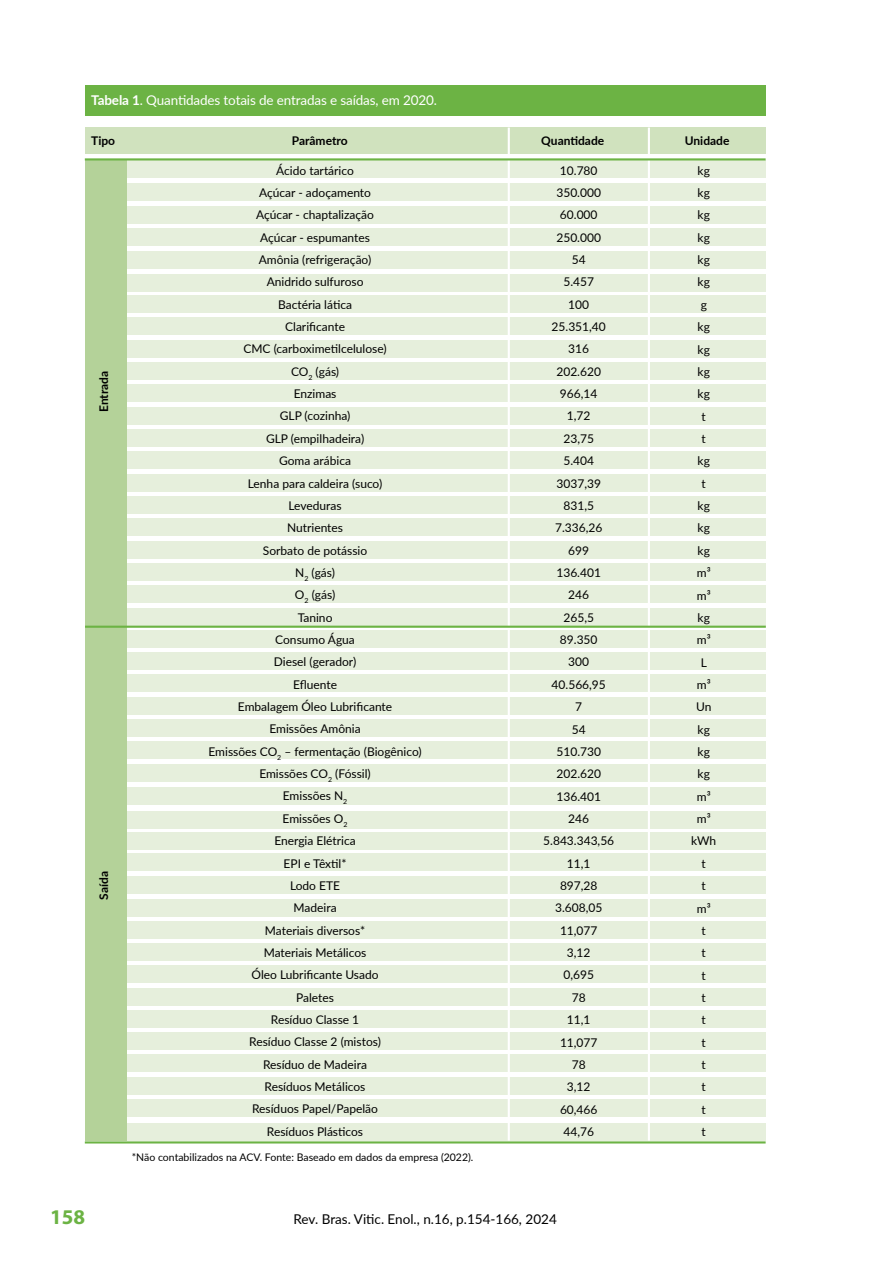
<style>
.page{position:relative;width:893px;height:1263px;background:#fff}
.page>*{position:absolute;margin:0;border:0;box-sizing:border-box;transform-origin:0 0}
.t1{font:700 21px "Myriad Pro";color:#6cb344}
.t2{font:13.5px "Lato";letter-spacing:-.01em;color:#fff}
.t3{font:13.5px "Lato";color:#000}
.t4{font:12px/22.4px "Lato";color:#000;text-align:center}
.t5{font:700 12px "Lato";color:#000}
.t6{font:10.5px "Lato";color:#000}
.s1{font-weight:700}
</style>
<div class="page">
<div style="left:85px;top:159px;width:42px;height:981px;background:#b4d299"></div>
<div style="left:127px;top:1123px;width:639px;height:17px;background:#e6efdc"></div>
<div style="left:127px;top:1099px;width:638px;height:18px;background:#e6efdc"></div>
<div style="left:127px;top:1077px;width:638px;height:17px;background:#e6efdc"></div>
<div style="left:127px;top:1054px;width:639px;height:18px;background:#e6efdc"></div>
<div style="left:127px;top:1032px;width:639px;height:18px;background:#e6efdc"></div>
<div style="left:127px;top:1010px;width:639px;height:18px;background:#e6efdc"></div>
<div style="left:127px;top:988px;width:638px;height:17px;background:#e6efdc"></div>
<div style="left:127px;top:965px;width:639px;height:18px;background:#e6efdc"></div>
<div style="left:127px;top:943px;width:638px;height:18px;background:#e6efdc"></div>
<div style="left:127px;top:921px;width:639px;height:18px;background:#e6efdc"></div>
<div style="left:127px;top:899px;width:638px;height:17px;background:#e6efdc"></div>
<div style="left:127px;top:876px;width:638px;height:18px;background:#e6efdc"></div>
<div style="left:127px;top:852px;width:639px;height:18px;background:#e6efdc"></div>
<div style="left:127px;top:832px;width:638px;height:18px;background:#e6efdc"></div>
<div style="left:127px;top:811px;width:639px;height:18px;background:#e6efdc"></div>
<div style="left:127px;top:787px;width:639px;height:18px;background:#e6efdc"></div>
<div style="left:127px;top:763px;width:638px;height:18px;background:#e6efdc"></div>
<div style="left:127px;top:741px;width:639px;height:18px;background:#e6efdc"></div>
<div style="left:127px;top:719px;width:638px;height:18px;background:#e6efdc"></div>
<div style="left:127px;top:697px;width:639px;height:18px;background:#e6efdc"></div>
<div style="left:127px;top:674px;width:639px;height:18px;background:#e6efdc"></div>
<div style="left:127px;top:652px;width:639px;height:18px;background:#e6efdc"></div>
<div style="left:127px;top:630px;width:639px;height:18px;background:#e6efdc"></div>
<div style="left:127px;top:608px;width:639px;height:18px;background:#e6efdc"></div>
<div style="left:127px;top:585px;width:638px;height:18px;background:#e6efdc"></div>
<div style="left:127px;top:563px;width:638px;height:18px;background:#e6efdc"></div>
<div style="left:127px;top:541px;width:639px;height:18px;background:#e6efdc"></div>
<div style="left:127px;top:518px;width:638px;height:18px;background:#e6efdc"></div>
<div style="left:127px;top:496px;width:639px;height:18px;background:#e6efdc"></div>
<div style="left:127px;top:474px;width:639px;height:18px;background:#e6efdc"></div>
<div style="left:127px;top:451px;width:638px;height:18px;background:#e6efdc"></div>
<div style="left:127px;top:429px;width:639px;height:18px;background:#e6efdc"></div>
<div style="left:127px;top:407px;width:638px;height:18px;background:#e6efdc"></div>
<div style="left:127px;top:384px;width:638px;height:18px;background:#e6efdc"></div>
<div style="left:127px;top:362px;width:639px;height:18px;background:#e6efdc"></div>
<div style="left:127px;top:340px;width:639px;height:18px;background:#e6efdc"></div>
<div style="left:127px;top:317px;width:638px;height:18px;background:#e6efdc"></div>
<div style="left:127px;top:295px;width:639px;height:18px;background:#e6efdc"></div>
<div style="left:127px;top:274px;width:639px;height:18px;background:#e6efdc"></div>
<div style="left:127px;top:251px;width:638px;height:18px;background:#e6efdc"></div>
<div style="left:127px;top:228px;width:638px;height:18px;background:#e6efdc"></div>
<div style="left:127px;top:206px;width:639px;height:18px;background:#e6efdc"></div>
<div style="left:127px;top:183px;width:638px;height:18px;background:#e6efdc"></div>
<div style="left:127px;top:160px;width:638px;height:18px;background:#e6efdc"></div>
<div style="left:85px;top:85px;width:680px;height:31px;background:#6cb344"></div>
<div style="left:85px;top:128px;width:680px;height:26px;background:#d0e2be"></div>
<hr style="left:508px;top:128px;width:2px;height:1012px;background:#fff">
<hr style="left:648px;top:128px;width:2px;height:1012px;background:#fff">
<hr style="left:85px;top:626px;width:681px;height:2px;background:#6cb344">
<hr style="left:85px;top:1141px;width:681px;height:2px;background:#6cb344">
<hr style="left:85px;top:158px;width:681px;height:2px;background:#6cb344">
<p class="t2" style="left:91px;top:90px;width:347px"><span class="s1">Tabela 1</span>. Quantidades totais de entradas e saídas, em 2020.</p>
<p class="t5" style="left:91px;top:132px;width:25px">Tipo</p>
<p class="t4" style="left:209px;top:158px;width:215px">Ácido tartárico<br>Açúcar - adoçamento<br>Açúcar - chaptalização<br>Açúcar - espumantes<br>Amônia (refrigeração)<br>Anidrido sulfuroso<br>Bactéria lática<br>Clarificante<br>CMC (carboximetilcelulose)<br>CO<sub>2</sub> (gás)<br>Enzimas<br>GLP (cozinha)<br>GLP (empilhadeira)<br>Goma arábica<br>Lenha para caldeira (suco)<br>Leveduras<br>Nutrientes<br>Sorbato de potássio<br>N<sub>2</sub> (gás)<br>O<sub>2</sub> (gás)<br>Tanino<br>Consumo Água<br>Diesel (gerador)<br>Efluente<br>Embalagem Óleo Lubrificante<br>Emissões Amônia<br>Emissões CO<sub>2</sub> – fermentação (Biogênico)<br>Emissões CO<sub>2</sub> (Fóssil)<br>Emissões N<sub>2<br></sub>Emissões O<sub>2<br></sub>Energia Elétrica<br>EPI e Têxtil*<br>Lodo ETE<br>Madeira<br>Materiais diversos*<br>Materiais Metálicos<br>Óleo Lubrificante Usado<br>Paletes<br>Resíduo Classe 1<br>Resíduo Classe 2 (mistos)<br>Resíduo de Madeira<br>Resíduos Metálicos<br>Resíduos Papel/Papelão<br>Resíduos Plásticos</p>
<p class="t6" style="left:132px;top:1149px;width:343px">*Não contabilizados na ACV. Fonte: Baseado em dados da empresa (2022).</p>
<p class="t5" style="left:292px;top:132px;width:57px">Parâmetro</p>
<p class="t5" style="left:541px;top:132px;width:64px">Quantidade</p>
<p class="t5" style="left:685px;top:132px;width:46px">Unidade</p>
<p class="t4" style="left:543px;top:158px;width:73px">10.780<br>350.000<br>60.000<br>250.000<br>54<br>5.457<br>100<br>25.351,40<br>316<br>202.620<br>966,14<br>1,72<br>23,75<br>5.404<br>3037,39<br>831,5<br>7.336,26<br>699<br>136.401<br>246<br>265,5<br>89.350<br>300<br>40.566,95<br>7<br>54<br>510.730<br>202.620<br>136.401<br>246<br>5.843.343,56<br>11,1<br>897,28<br>3.608,05<br>11,077<br>3,12<br>0,695<br>78<br>11,1<br>11,077<br>78<br>3,12<br>60,466<br>44,76</p>
<p class="t4" style="left:691px;top:159px;width:26px">kg kg kg kg kg kg<br>g<br>kg kg kg kg<br>t<br>t<br>kg<br>t<br>kg kg kg m³ m³ kg m³<br>L<br>m³<br>Un kg kg kg m³ m³ kWh t<br>t<br>m³<br>t<br>t<br>t<br>t<br>t<br>t<br>t<br>t<br>t<br>t</p>
<p class="t5" style="left:95px;top:412px;width:43px;rotate:-90deg">Entrada</p>
<p class="t5" style="left:95px;top:900px;width:30px;rotate:-90deg">Saída</p>
<h1 class="t1" style="left:50px;top:1203px;width:36px">158</h1>
<p class="t3" style="left:294px;top:1209px;width:265px">Rev. Bras. Vitic. Enol., n.16, p.154-166, 2024</p>
</div>
